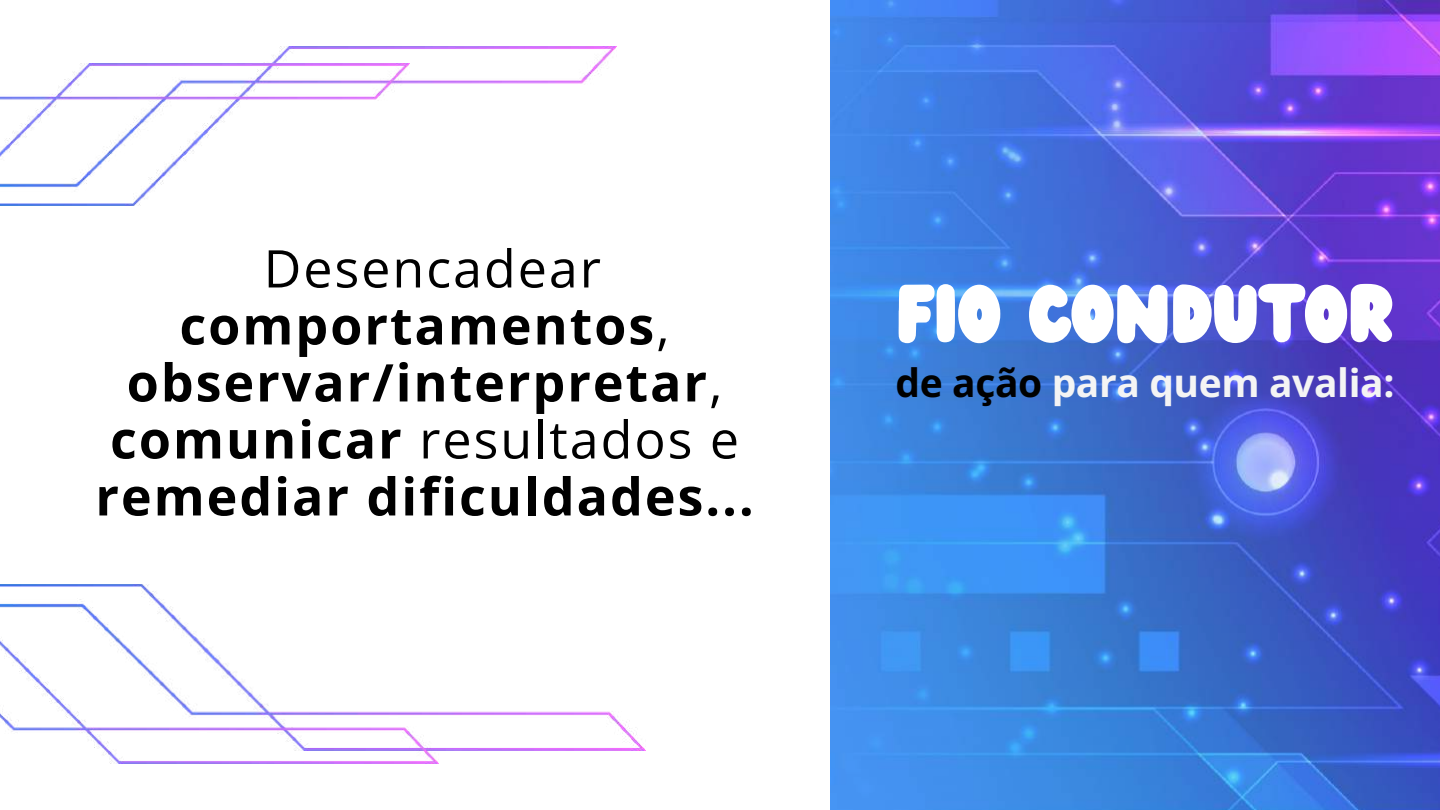
<style>
.page{position:relative;width:1440px;height:810px;background:#fff}
.page>*{position:absolute;margin:0;border:0;box-sizing:border-box;transform-origin:0 0}
.t1{font:71px "Wedges";letter-spacing:-.01em;color:#fff}
.t2{font:700 52px/57px "Open Sans";letter-spacing:.04em;color:#000;text-align:center}
.t3{font:700 39px "Open Sans";letter-spacing:-.01em;color:#f4f4f4}
.s1{font-weight:400}
.s2{color:#000}
</style>
<div class="page">
<img style="left:830px;top:0;width:610px;height:810px">
<img style="left:264px;top:46px;width:353px;height:38px">
<img style="left:0;top:63px;width:409px;height:143px">
<img style="left:0;top:585px;width:645px;height:165px">
<img style="left:0;top:609px;width:438px;height:155px">
<p class="t2" style="left:95px;top:239px;width:660px"><span class="s1">Desencadear </span>comportamentos<span class="s1">, </span>observar/interpretar<span class="s1">, </span>comunicar <span class="s1">resultados e </span>remediar dificuldades...</p>
<h1 class="t1" style="left:896px;top:261px;width:499px">FIO CONDUTOR</h1>
<p class="t3" style="left:896px;top:355px;width:501px"><span class="s2">de ação</span> para quem avalia:</p>
</div>
